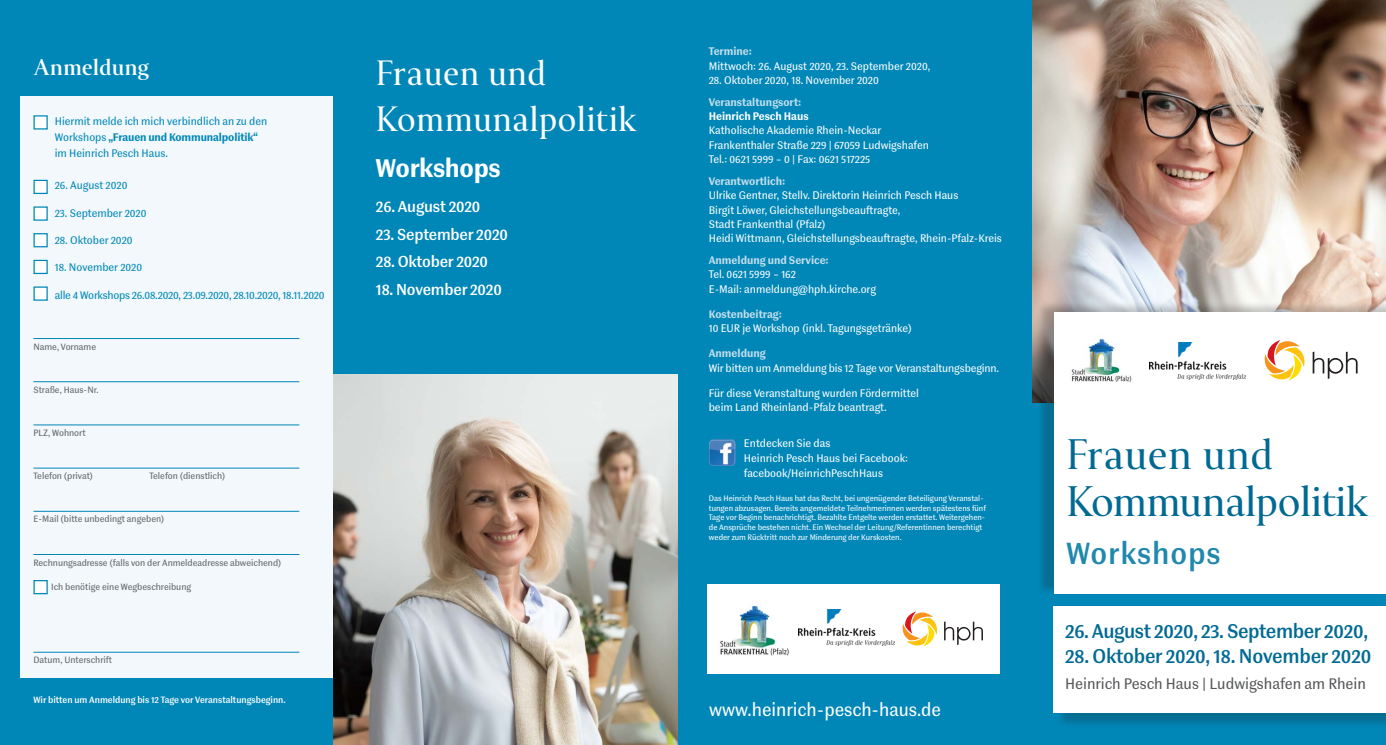
<style>
.page{position:relative;width:1386px;height:745px;background:#fff}
.page>*{position:absolute;margin:0;border:0;box-sizing:border-box;transform-origin:0 0}
.t1{font:42.5px/47.5px "Perfetto";letter-spacing:-.02em;color:#006a93}
.t2{font:35px/46.2px "Perfetto";color:#fff}
.t3{font:600 31.25px "Contemporary Sans";letter-spacing:.03em;color:#1f88ad}
.t4{font:700 26.25px "Contemporary Sans";letter-spacing:-.01em;color:#fff}
.t5{font:500 22.5px "Perfetto";color:#fff}
.t6{font:600 20.38px "Contemporary Sans";letter-spacing:-.01em;color:#006a93}
.t7{font:18.75px "Contemporary Sans";color:#fff}
.t8{font:600 16.25px "Contemporary Sans";letter-spacing:-.01em;color:#fff}
.t9{font:15.62px "Contemporary Sans";color:#57585a}
.t10{font:11.25px/14.4px "Contemporary Sans";color:#fff}
.t11{font:11.25px/16.2px "Contemporary Sans";color:#0087b8}
.t12{font:700 11.25px "Contemporary Sans";color:#c4deed}
.t13{font:11.25px "Contemporary Sans";letter-spacing:-.02em;color:#0087b8}
.t14{font:700 11.25px "Contemporary Sans";color:#fff}
.t15{font:9.38px "Contemporary Sans";color:#636366}
.t16{font:600 9.38px "Contemporary Sans";color:#fff}
.t17{font:8.12px/9.8px "Contemporary Sans";color:#fff}
.s1{font-weight:700}
</style>
<div class="page">
<div style="left:1031px;top:115px;width:354px;height:629px;background:#0087b8"></div>
<div style="left:0;top:0;width:677px;height:744px;background:#0087b8"></div>
<img style="left:1031px;top:0;width:354px;height:402px">
<div style="left:1036px;top:300px;width:349px;height:295px;background:#231f20;opacity:.25"></div>
<div style="left:1054px;top:312px;width:331px;height:281px;background:#fff"></div>
<div style="left:1055px;top:608px;width:330px;height:119px;background:#231f20;opacity:.25"></div>
<div style="left:1053px;top:606px;width:332px;height:106px;background:#fff"></div>
<div style="left:20px;top:96px;width:313px;height:582px;background:#f2f8fb"></div>
<hr style="left:33px;top:651px;width:266px;height:1px;background:#0087b8">
<svg style="left:33px;top:115px;width:15px;height:14px"></svg>
<div style="left:33px;top:579px;width:15px;height:15px;background:#fff;border:1px solid #0087b8"></div>
<hr style="left:33px;top:338px;width:266px;height:1px;background:#0087b8">
<hr style="left:33px;top:381px;width:266px;height:1px;background:#0087b8">
<hr style="left:33px;top:424px;width:266px;height:1px;background:#0087b8">
<hr style="left:33px;top:467px;width:266px;height:1px;background:#0087b8">
<hr style="left:33px;top:510px;width:266px;height:1px;background:#0087b8">
<hr style="left:33px;top:553px;width:266px;height:1px;background:#0087b8">
<div style="left:33px;top:180px;width:15px;height:14px;background:#fff;border:1px solid #0087b8"></div>
<svg style="left:33px;top:206px;width:15px;height:14px"></svg>
<div style="left:33px;top:233px;width:15px;height:14px;background:#fff;border:1px solid #0087b8"></div>
<div style="left:33px;top:259px;width:15px;height:15px;background:#fff;border:1px solid #0087b8"></div>
<svg style="left:33px;top:286px;width:15px;height:14px"></svg>
<div style="left:677px;top:0;width:354px;height:744px;background:#0087b8"></div>
<img style="left:709px;top:439px;width:26px;height:26px">
<div style="left:707px;top:584px;width:292px;height:89px;background:#fff"></div>
<svg style="left:902px;top:611px;width:81px;height:36px"></svg>
<img style="left:720px;top:605px;width:69px;height:51px">
<img style="left:799px;top:609px;width:95px;height:36px">
<img style="left:333px;top:374px;width:344px;height:370px">
<img style="left:1071px;top:339px;width:61px;height:43px">
<img style="left:1149px;top:342px;width:96px;height:37px">
<svg style="left:1264px;top:340px;width:93px;height:41px"></svg>
<h3 class="t5" style="left:33px;top:54px;width:117px">Anmeldung</h3>
<p class="t11" style="left:55px;top:113px;width:214px">Hiermit melde ich mich verbindlich an zu den<br>Workshops <span class="s1">„Frauen und Kommunalpolitik“ </span>im Heinrich Pesch Haus.</p>
<p class="t11" style="left:55px;top:178px;width:74px">26. August 2020</p>
<p class="t11" style="left:55px;top:205px;width:93px">23. September 2020</p>
<p class="t11" style="left:55px;top:232px;width:79px">28. Oktober 2020</p>
<p class="t11" style="left:55px;top:260px;width:89px">18. November 2020</p>
<p class="t13" style="left:55px;top:289px;width:271px">alle 4 Workshops 26.08.2020, 23.09.2020, 28.10.2020, 18.11.2020</p>
<p class="t15" style="left:33px;top:341px;width:64px">Name, Vorname</p>
<p class="t15" style="left:33px;top:384px;width:67px">Straße, Haus-Nr.</p>
<p class="t15" style="left:33px;top:427px;width:54px">PLZ, Wohnort</p>
<p class="t15" style="left:33px;top:471px;width:61px">Telefon (privat)</p>
<p class="t15" style="left:149px;top:471px;width:77px">Telefon (dienstlich)</p>
<p class="t15" style="left:33px;top:514px;width:132px">E-Mail (bitte unbedingt angeben)</p>
<p class="t15" style="left:33px;top:557px;width:249px">Rechnungsadresse (falls von der Anmeldeadresse abweichend)</p>
<p class="t15" style="left:51px;top:581px;width:141px">Ich benötige eine Wegbeschreibung</p>
<p class="t15" style="left:33px;top:654px;width:80px">Datum, Unterschrift</p>
<p class="t16" style="left:33px;top:694px;width:254px">Wir bitten um Anmeldung bis 12 Tage vor Veranstaltungsbeginn.</p>
<h2 class="t2" style="left:376px;top:50px;width:263px">Frauen und<br>Kommunalpolitik</h2>
<h3 class="t4" style="left:376px;top:154px;width:126px">Workshops</h3>
<h3 class="t8" style="left:376px;top:198px;width:106px">26. August 2020</h3>
<h3 class="t8" style="left:376px;top:225px;width:133px">23. September 2020</h3>
<h3 class="t8" style="left:376px;top:253px;width:114px">28. Oktober 2020</h3>
<h3 class="t8" style="left:376px;top:280px;width:127px">18. November 2020</h3>
<p class="t12" style="left:708px;top:45px;width:45px">Termine:</p>
<p class="t10" style="left:708px;top:59px;width:223px">Mittwoch: 26. August 2020, 23. September 2020,</p>
<p class="t10" style="left:708px;top:73px;width:172px">28. Oktober 2020, 18. November 2020</p>
<p class="t12" style="left:708px;top:96px;width:94px">Veranstaltungsort:</p>
<p class="t14" style="left:708px;top:110px;width:101px">Heinrich Pesch Haus</p>
<p class="t10" style="left:708px;top:124px;width:222px">Katholische Akademie Rhein-Neckar<br>Frankenthaler Straße 229 | 67059 Ludwigshafen<br>Tel.: 0621 5999 – 0 | Fax: 0621 517225</p>
<p class="t12" style="left:708px;top:175px;width:78px">Verantwortlich:</p>
<p class="t10" style="left:708px;top:188px;width:295px">Ulrike Gentner, Stellv. Direktorin Heinrich Pesch Haus<br>Birgit Löwer, Gleichstellungsbeauftragte,<br>Stadt Frankenthal (Pfalz)<br>Heidi Wittmann, Gleichstellungsbeauftragte, Rhein-Pfalz-Kreis</p>
<p class="t12" style="left:708px;top:254px;width:121px">Anmeldung und Service:</p>
<p class="t10" style="left:708px;top:267px;width:169px">Tel. 0621 5999 – 162<br>E-Mail: anmeldung@hph.kirche.org</p>
<p class="t12" style="left:708px;top:307px;width:75px">Kostenbeitrag:</p>
<p class="t10" style="left:708px;top:321px;width:205px">10 EUR je Workshop (inkl. Tagungsgetränke)</p>
<p class="t12" style="left:708px;top:347px;width:59px">Anmeldung</p>
<p class="t10" style="left:708px;top:360px;width:292px">Wir bitten um Anmeldung bis 12 Tage vor Veranstaltungsbeginn.</p>
<p class="t10" style="left:708px;top:385px;width:212px">Für diese Veranstaltung wurden Fördermittel beim Land Rheinland-Pfalz beantragt.</p>
<p class="t10" style="left:744px;top:436px;width:166px;line-height:15px">Entdecken Sie das<br>Heinrich Pesch Haus bei Facebook: facebook/HeinrichPeschHaus</p>
<p class="t17" style="left:709px;top:493px;width:278px">Das Heinrich Pesch Haus hat das Recht, bei ungenügender Beteiligung Veranstal&shy;tungen abzusagen. Bereits angemeldete Teilnehmerinnen werden spätestens fünf Tage vor Beginn benachrichtigt. Bezahlte Entgelte werden erstattet. Weitergehen&shy;de Ansprüche bestehen nicht. Ein Wechsel der Leitung/Referentinnen berechtigt weder zum Rücktritt noch zur Minderung der Kurskosten.</p>
<h3 class="t7" style="left:709px;top:699px;width:233px">www.heinrich-pesch-haus.de</h3>
<h1 class="t1" style="left:1066px;top:430px;width:304px">Frauen und<br>Kommunalpolitik</h1>
<h3 class="t3" style="left:1066px;top:536px;width:156px">Workshops</h3>
<h3 class="t6" style="left:1065px;top:619px;width:305px">26. August 2020, 23. September 2020,</h3>
<h3 class="t6" style="left:1065px;top:644px;width:307px">28. Oktober 2020, 18. November 2020</h3>
<h3 class="t9" style="left:1065px;top:675px;width:302px">Heinrich Pesch Haus | Ludwigshafen am Rhein</h3>
</div>
